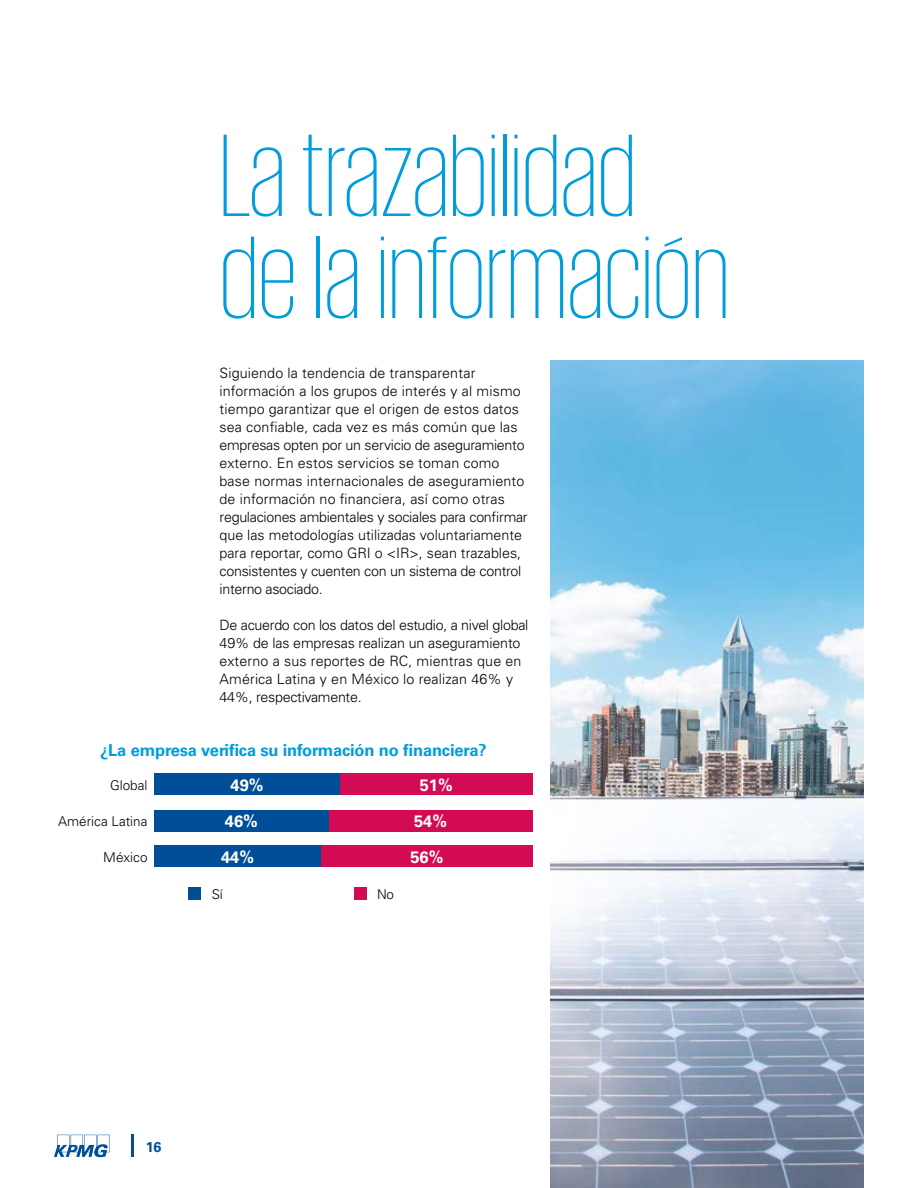
<style>
.page{position:relative;width:918px;height:1188px;background:#fff}
.page>*{position:absolute;margin:0;border:0;box-sizing:border-box;transform-origin:0 0}
.t1{font:200 120px/102px "KPMG";color:#009cdc}
.t2{font:700 16.5px "Univers";letter-spacing:-.01em;color:#009cdc}
.t3{font:700 16.5px "Univers";color:#fff}
.t4{font:300 14.25px/18px "Univers";color:#000}
.t5{font:700 14.25px "Univers";color:#004e98}
.t6{font:300 13.5px "Univers";color:#000}
</style>
<div class="page">
<svg style="left:54px;top:1135px;width:56px;height:22px"></svg>
<hr style="left:131px;top:1135px;width:3px;height:22px;background:#004e98">
<div style="left:340px;top:774px;width:193px;height:21px;background:#d30b55"></div>
<div style="left:328px;top:810px;width:205px;height:21px;background:#d30b55"></div>
<div style="left:321px;top:846px;width:212px;height:21px;background:#d30b55"></div>
<div style="left:154px;top:774px;width:186px;height:21px;background:#004e98"></div>
<div style="left:154px;top:810px;width:174px;height:21px;background:#004e98"></div>
<div style="left:154px;top:846px;width:167px;height:21px;background:#004e98"></div>
<img style="left:551px;top:360px;width:313px;height:828px">
<div style="left:189px;top:888px;width:12px;height:12px;background:#004e98"></div>
<div style="left:354px;top:888px;width:12px;height:12px;background:#d30b55"></div>
<h1 class="t1" style="left:219px;top:122px;width:511px">La trazabilidad de la información</h1>
<p class="t4" style="left:220px;top:364px;width:310px">Siguiendo la tendencia de transparentar información a los grupos de interés y al mismo tiempo garantizar que el origen de estos datos sea confiable, cada vez es más común que las empresas opten por un servicio de aseguramiento externo. En estos servicios se toman como base normas internacionales de aseguramiento de información no financiera, así como otras regulaciones ambientales y sociales para confirmar que las metodologías utilizadas voluntariamente para reportar, como GRI o &lt;IR&gt;, sean trazables, consistentes y cuenten con un sistema de control interno asociado.</p>
<p class="t4" style="left:220px;top:616px;width:310px">De acuerdo con los datos del estudio, a nivel global 49% de las empresas realizan un aseguramiento externo a sus reportes de RC, mientras que en América Latina y en México lo realizan 46% y 44%, respectivamente.</p>
<p class="t2" style="left:100px;top:741px;width:388px">¿La empresa verifica su información no financiera?</p>
<p class="t6" style="left:110px;top:777px;width:39px">Global</p>
<p class="t6" style="left:58px;top:813px;width:91px">América Latina</p>
<p class="t6" style="left:103px;top:849px;width:46px">México</p>
<p class="t3" style="left:231px;top:775px;width:35px">49%</p>
<p class="t3" style="left:420px;top:775px;width:35px">51%</p>
<p class="t3" style="left:225px;top:811px;width:35px">46%</p>
<p class="t3" style="left:414px;top:811px;width:35px">54%</p>
<p class="t3" style="left:221px;top:847px;width:35px">44%</p>
<p class="t3" style="left:410px;top:847px;width:35px">56%</p>
<p class="t6" style="left:212px;top:886px;width:13px">Sí</p>
<p class="t6" style="left:377px;top:886px;width:19px">No</p>
<p class="t5" style="left:146px;top:1139px;width:17px">16</p>
</div>
